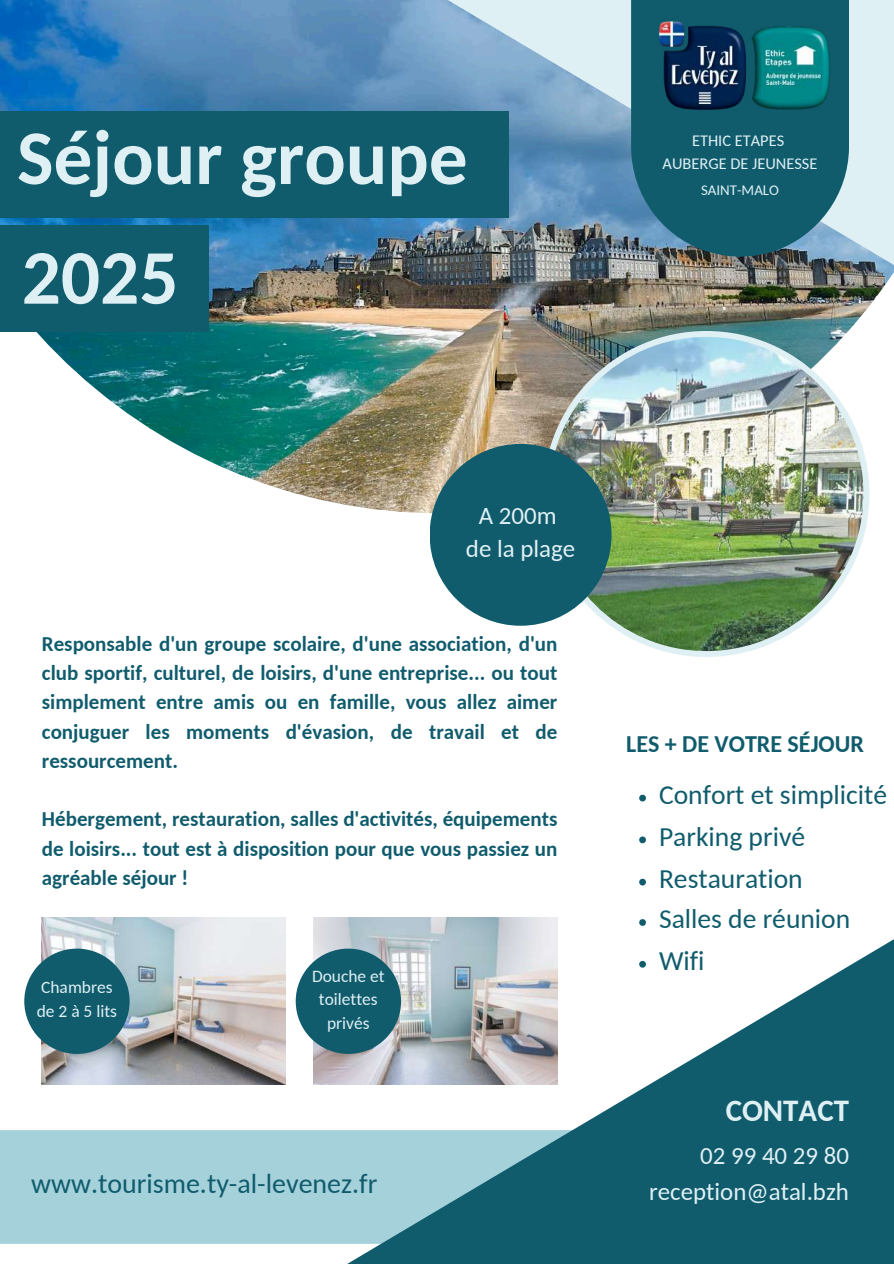
<style>
.page{position:relative;width:894px;height:1264px;background:#fff}
.page>*{position:absolute;margin:0;border:0;box-sizing:border-box;transform-origin:0 0}
.t1{font:700 77.25px/119.6px "Carlito";color:#dff0f4}
.t2{font:700 30.9px "Carlito";color:#dff0f4}
.t3{font:27.9px "Carlito";color:#105c6d}
.t4{font:27.6px/41.4px "Carlito";color:#105c6d}
.t5{font:24.9px/33.8px "Carlito";color:#dff0f4;text-align:center}
.t6{font:700 24px "Carlito";color:#105c6d}
.t7{font:700 21px/29.2px "Carlito";color:#105c6d;text-align:justify}
.t8{font:17.4px/23.7px "Carlito";color:#dff0f4}
.t9{font:16.35px/22.5px "Carlito";color:#dff0f4;text-align:center}
.t10{font:14.85px "Carlito";color:#dff0f4}
</style>
<div class="page">
<div style="left:0;top:1130px;width:209px;height:113px;background:#a5d1db"></div>
<svg style="left:209px;top:880px;width:684px;height:383px"></svg>
<img style="left:42px;top:917px;width:243px;height:167px">
<img style="left:313px;top:917px;width:244px;height:167px">
<img style="left:0;top:0;width:870px;height:513px">
<img style="left:303px;top:0;width:590px;height:368px">
<svg style="left:631px;top:0;width:217px;height:257px;background:#1e6476"></svg>
<div style="left:0;top:111px;width:508px;height:106px;background:#105c6d"></div>
<div style="left:0;top:225px;width:209px;height:107px;background:#105c6d"></div>
<img style="left:543px;top:331px;width:326px;height:326px">
<div style="left:429px;top:444px;width:182px;height:181px;background:#105c6d;border-radius:50%"></div>
<div style="left:24px;top:948px;width:106px;height:105px;background:#105c6d;border-radius:50%"></div>
<div style="left:295px;top:948px;width:106px;height:105px;background:#105c6d;border-radius:50%"></div>
<img style="left:654px;top:18px;width:177px;height:93px">
<svg style="left:639px;top:836px;width:6px;height:7px"></svg>
<svg style="left:639px;top:878px;width:6px;height:7px"></svg>
<svg style="left:639px;top:919px;width:6px;height:6px"></svg>
<svg style="left:639px;top:960px;width:6px;height:7px"></svg>
<svg style="left:639px;top:794px;width:6px;height:7px"></svg>
<h1 class="t1" style="left:17px;top:105px;width:452px">Séjour groupe<br>2025</h1>
<p class="t9" style="left:662px;top:131px;width:156px">ETHIC ETAPES<br>AUBERGE DE JEUNESSE</p>
<p class="t10" style="left:700px;top:184px;width:79px">SAINT-MALO</p>
<p class="t5" style="left:466px;top:500px;width:111px">A 200m de la plage</p>
<p class="t7" style="left:42px;top:630px;width:517px">Responsable d'un groupe scolaire, d'une association, d'un club sportif, culturel, de loisirs, d'une entreprise... ou tout simplement entre amis ou en famille, vous allez aimer conjuguer les moments d'évasion, de travail et de ressourcement.</p>
<p class="t7" style="left:42px;top:806px;width:517px">Hébergement, restauration, salles d'activités, équipements de loisirs... tout est à disposition pour que vous passiez un agréable séjour !</p>
<p class="t8" style="left:37px;top:977px;width:82px">Chambres de 2 à 5 lits</p>
<p class="t8" style="left:312px;top:965px;width:74px;text-align:center">Douche et toilettes privés</p>
<p class="t6" style="left:626px;top:734px;width:239px">LES + DE VOTRE SÉJOUR</p>
<h3 class="t4" style="left:658px;top:776px;width:229px">Confort et simplicité</h3>
<h3 class="t4" style="left:658px;top:817px;width:193px">Parking privé<br>Restauration<br>Salles de réunion<br>Wifi</h3>
<h2 class="t2" style="left:725px;top:1097px;width:125px">CONTACT</h2>
<p class="t5" style="left:700px;top:1140px;width:150px">02 99 40 29 80</p>
<h3 class="t3" style="left:31px;top:1171px;width:347px">www.tourisme.ty-al-levenez.fr</h3>
<p class="t5" style="left:649px;top:1177px;width:201px">reception@atal.bzh</p>
</div>
